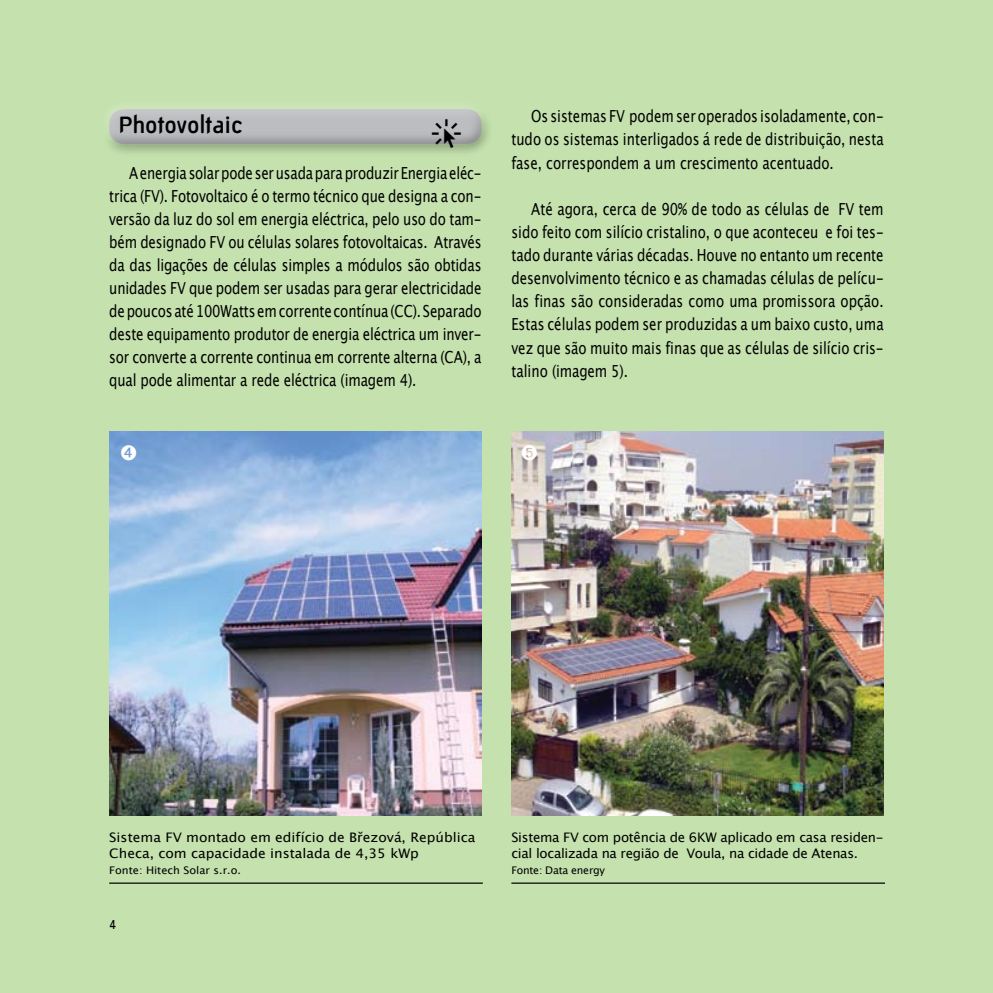
<style>
.page{position:relative;width:993px;height:993px;background:#fff}
.page>*{position:absolute;margin:0;border:0;box-sizing:border-box;transform-origin:0 0}
.t1{font:700 22.75px "CF Undo";letter-spacing:.05em;color:#000}
.t2{font:16.62px/22.9px "Lucida Grande";color:#000;text-align:justify;scale:.8 1}
.t3{font:13.12px/15.8px "Lucida Grande";letter-spacing:-.02em;color:#000}
.t4{font:13.12px/15.8px "Lucida Grande";color:#000;scale:1.05 1}
.t5{font:13.12px "PF Univers";color:#000;scale:.95 1}
.t6{font:10.5px "Lucida Grande";color:#000;scale:1.05 1}
.t7{font:10.5px "Lucida Grande";letter-spacing:-.02em;color:#000}
</style>
<div class="page">
<div style="left:0;top:0;width:992px;height:992px;background:#c4e1ae"></div>
<div style="left:93px;top:93px;width:405px;height:68px;background:#000;opacity:.6"></div>
<hr style="left:109px;top:882px;width:373px;height:1px;background:#000">
<hr style="left:511px;top:882px;width:373px;height:1px;background:#000">
<img style="left:109px;top:432px;width:372px;height:383px">
<img style="left:511px;top:432px;width:372px;height:383px">
<svg style="left:432px;top:119px;width:28px;height:29px"></svg>
<svg style="left:121px;top:445px;width:15px;height:15px"></svg>
<svg style="left:522px;top:445px;width:15px;height:15px"></svg>
<h1 class="t1" style="left:119px;top:112px;width:124px">Photovoltaic</h1>
<p class="t2" style="left:109px;top:161px;width:467px;text-indent:20px">A energia solar pode ser usada para produzir Energia eléc&shy;trica (FV). Fotovoltaico é o termo técnico que designa a con&shy;versão da luz do sol em energia eléctrica, pelo uso do tam&shy;bém designado FV ou células solares fotovoltaicas. Através da das ligações de células simples a módulos são obtidas unidades FV que podem ser usadas para gerar electricidade de poucos até 100Watts em corrente contínua (CC). Separado deste equipamento produtor de energia eléctrica um inver&shy;sor converte a corrente continua em corrente alterna (CA), a qual pode alimentar a rede eléctrica (imagem 4).</p>
<p class="t2" style="left:511px;top:105px;width:467px;text-indent:20px">Os sistemas FV podem ser operados isoladamente, con&shy;tudo os sistemas interligados á rede de distribuição, nesta fase, correspondem a um crescimento acentuado.</p>
<p class="t2" style="left:511px;top:197px;width:467px;text-indent:20px">Até agora, cerca de 90% de todo as células de FV tem sido feito com silício cristalino, o que aconteceu e foi tes&shy;tado durante várias décadas. Houve no entanto um recente desenvolvimento técnico e as chamadas células de pelícu&shy;las finas são consideradas como uma promissora opção.<br>Estas células podem ser produzidas a um baixo custo, uma vez que são muito mais finas que as células de silício cris&shy;talino (imagem 5).</p>
<p class="t4" style="left:109px;top:829px;width:350px">Sistema FV montado em edifício de Březová, República<br>Checa, com capacidade instalada de 4,35 kWp</p>
<p class="t6" style="left:109px;top:863px;width:127px">Fonte: Hitech Solar s.r.o.</p>
<p class="t5" style="left:109px;top:915px;width:9px">4</p>
<p class="t3" style="left:511px;top:829px;width:373px">Sistema FV com potência de 6KW aplicado em casa residen&shy;cial localizada na região de Voula, na cidade de Atenas.</p>
<p class="t7" style="left:511px;top:863px;width:95px">Fonte: Data energy</p>
</div>
